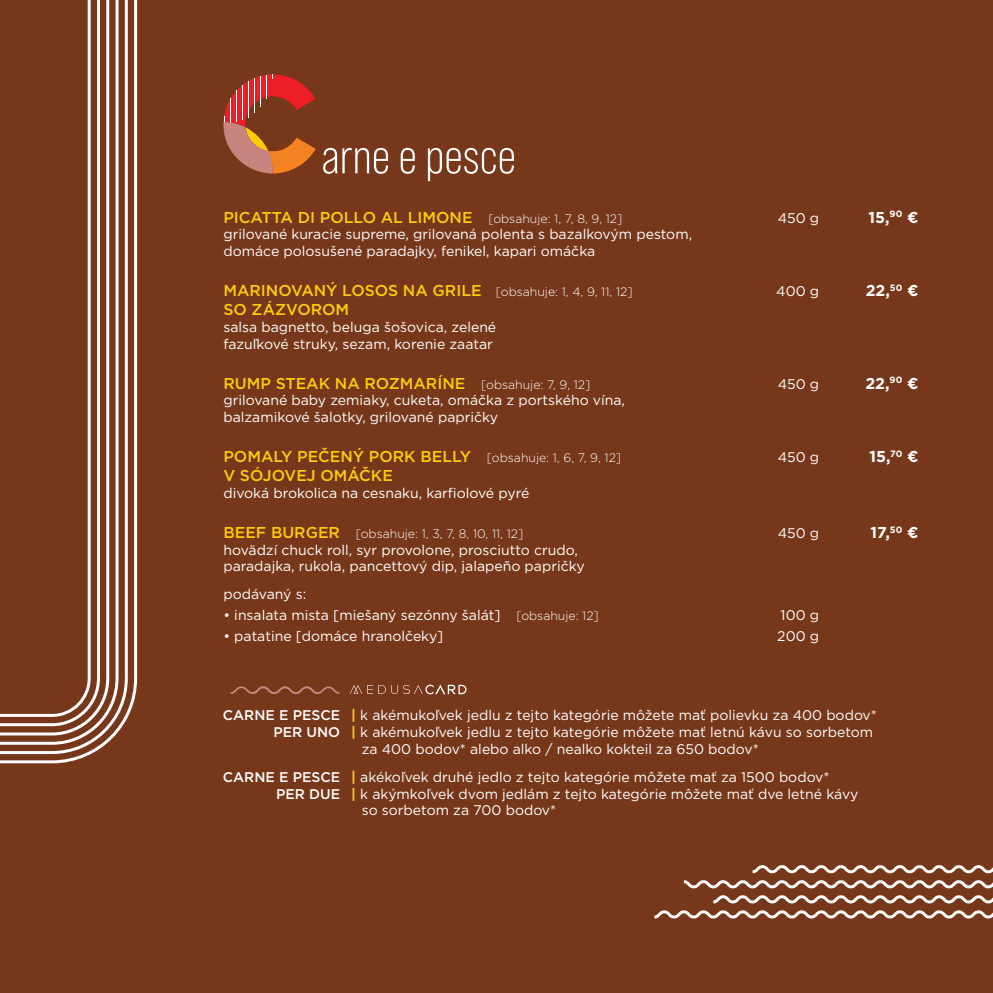
<style>
.page{position:relative;width:993px;height:993px;background:#fff}
.page>*{position:absolute;margin:0;border:0;box-sizing:border-box;transform-origin:0 0}
.t1{font:50.23px "Bebas Neue Pro";color:#fff}
.t2{font:500 15.75px "Gotham";color:#fdcb0a}
.t3{font:700 15.75px "Gotham";color:#fff}
.t4{font:14px/16.8px "Gotham";color:#fff}
.t5{font:500 14px/16.8px "Gotham";color:#fff;text-align:right}
.t6{font:300 12.25px "Gotham";color:#fff}
.s1{font-weight:300;font-size:12.25px;color:#fff}
.s2{font-weight:500;font-size:15.75px;color:#fdcb0a}
.s3{font-weight:300;font-size:12.25px}
.s4{font-weight:700;color:#fdcb0a}
</style>
<div class="page">
<div style="left:0;top:0;width:992px;height:992px;background:#77371a"></div>
<svg style="left:0;top:0;width:138px;height:764px"></svg>
<svg style="left:654px;top:865px;width:338px;height:54px"></svg>
<svg style="left:230px;top:686px;width:110px;height:8px"></svg>
<svg style="left:349px;top:684px;width:117px;height:10px"></svg>
<svg style="left:223px;top:74px;width:92px;height:99px"></svg>
<h1 class="t1" style="left:321px;top:128px;width:196px">arne e pesce</h1>
<p class="t2" style="left:223px;top:206px;width:400px">PICATTA DI POLLO AL LIMONE <span class="s1">[obsahuje: 1, 7, 8, 9, 12]</span></p>
<p class="t4" style="left:777px;top:209px;width:43px">450 g</p>
<p class="t3" style="left:868px;top:206px;width:51px">15,<sup>90</sup> €</p>
<p class="t4" style="left:223px;top:225px;width:470px">grilované kuracie supreme, grilovaná polenta s bazalkovým pestom, domáce polosušené paradajky, fenikel, kapari omáčka</p>
<p class="t2" style="left:223px;top:280px;width:410px">MARINOVANÝ LOSOS NA GRILE <span class="s1">[obsahuje: 1, 4, 9, 11, 12]</span></p>
<p class="t4" style="left:776px;top:282px;width:44px">400 g</p>
<p class="t3" style="left:865px;top:280px;width:54px">22,<sup>50</sup> €</p>
<p class="t2" style="left:223px;top:299px;width:127px">SO ZÁZVOROM</p>
<p class="t4" style="left:223px;top:318px;width:274px">salsa bagnetto, beluga šošovica, zelené fazuľkové struky, sezam, korenie zaatar</p>
<p class="t2" style="left:223px;top:372px;width:368px">RUMP STEAK NA ROZMARÍNE <span class="s1">[obsahuje: 7, 9, 12]</span></p>
<p class="t4" style="left:777px;top:375px;width:43px">450 g</p>
<p class="t3" style="left:865px;top:372px;width:54px">22,<sup>90</sup> €</p>
<p class="t4" style="left:223px;top:391px;width:403px">grilované baby zemiaky, cuketa, omáčka z portského vína, balzamikové šalotky, grilované papričky</p>
<p class="t2" style="left:223px;top:446px;width:399px">POMALY PEČENÝ PORK BELLY <span class="s1">[obsahuje: 1, 6, 7, 9, 12]</span></p>
<p class="t4" style="left:777px;top:448px;width:43px">450 g</p>
<p class="t3" style="left:869px;top:446px;width:51px">15,<sup>70</sup> €</p>
<p class="t2" style="left:223px;top:465px;width:171px">V SÓJOVEJ OMÁČKE</p>
<p class="t4" style="left:223px;top:484px;width:307px">divoká brokolica na cesnaku, karfiolové pyré</p>
<p class="t6" style="left:223px;top:525px;width:301px"><span class="s2">BEEF BURGER</span> [obsahuje: 1, 3, 7, 8, 10, 11, 12]</p>
<p class="t4" style="left:777px;top:524px;width:43px">450 g</p>
<p class="t3" style="left:870px;top:521px;width:49px">17,<sup>50</sup> €</p>
<p class="t4" style="left:223px;top:540px;width:363px">hovädzí chuck roll, syr provolone, prosciutto crudo, paradajka, rukola, pancettový dip, jalapeño papričky</p>
<p class="t4" style="left:223px;top:585px;width:84px">podávaný s:</p>
<p class="t4" style="left:223px;top:606px;width:377px">• insalata mista [miešaný sezónny šalát] <span class="s3">[obsahuje: 12]</span></p>
<p class="t4" style="left:780px;top:606px;width:40px">100 g</p>
<p class="t4" style="left:223px;top:627px;width:221px">• patatine [domáce hranolčeky]</p>
<p class="t4" style="left:777px;top:627px;width:43px">200 g</p>
<p class="t5" style="left:223px;top:706px;width:119px">CARNE E PESCE<br>PER UNO</p>
<p class="t5" style="left:223px;top:768px;width:119px">CARNE E PESCE<br>PER DUE</p>
<p class="t4" style="left:351px;top:706px;width:527px"><span class="s4">|</span> k akémukoľvek jedlu z tejto kategórie môžete mať polievku za 400 bodov*</p>
<p class="t4" style="left:351px;top:723px;width:523px"><span class="s4">|</span> k akémukoľvek jedlu z tejto kategórie môžete mať letnú kávu so sorbetom</p>
<p class="t4" style="left:361px;top:740px;width:398px">za 400 bodov* alebo alko / nealko kokteil za 650 bodov*</p>
<p class="t4" style="left:351px;top:768px;width:479px"><span class="s4">|</span> akékoľvek druhé jedlo z tejto kategórie môžete mať za 1500 bodov*</p>
<p class="t4" style="left:351px;top:784px;width:508px"><span class="s4">|</span> k akýmkoľvek dvom jedlám z tejto kategórie môžete mať dve letné kávy</p>
<p class="t4" style="left:361px;top:801px;width:196px">so sorbetom za 700 bodov*</p>
</div>
